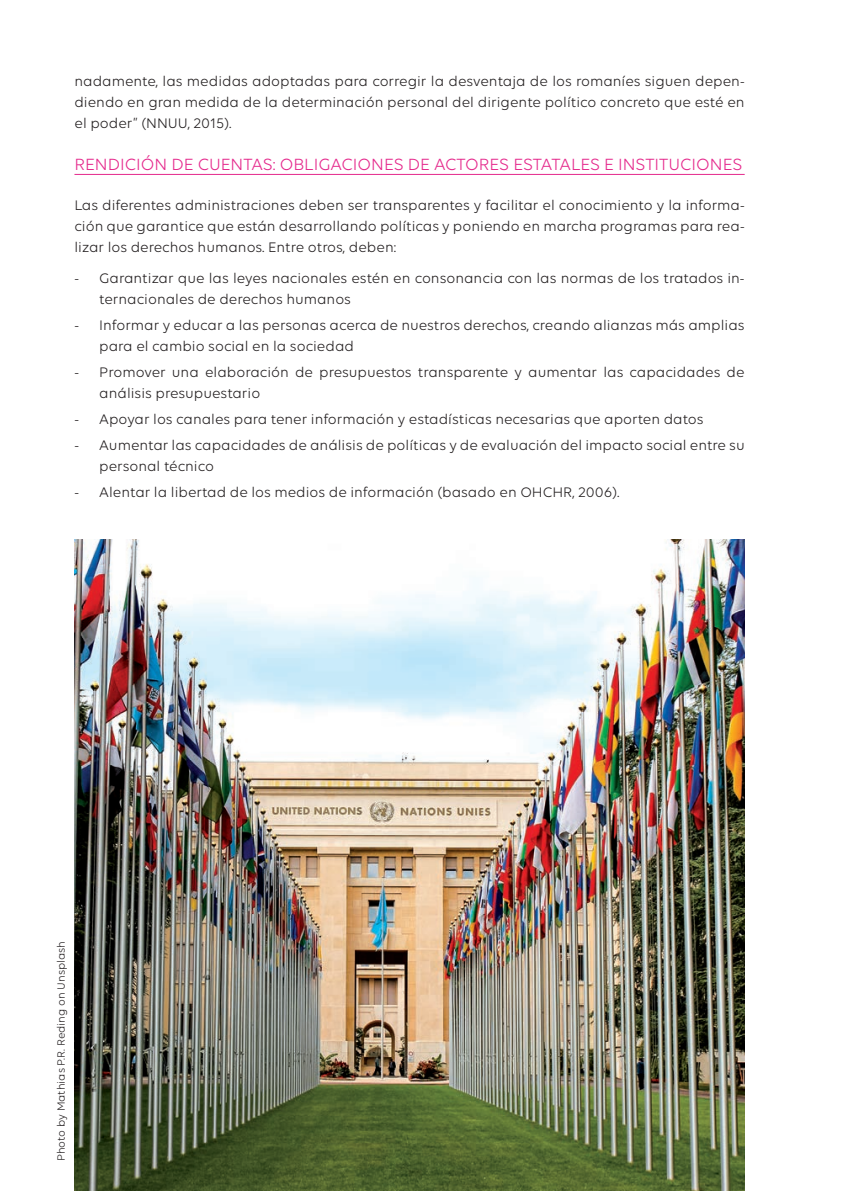
<style>
.page{position:relative;width:844px;height:1191px;background:#fff}
.page>*{position:absolute;margin:0;border:0;box-sizing:border-box;transform-origin:0 0}
.t1{font:17.5px "Volte";color:#e5298c}
.t2{font:14.88px/21px "Volte";color:#231f20}
.t3{font:11.38px "Volte";color:#231f20}
</style>
<div class="page">
<hr style="left:74px;top:174px;width:670px;height:1px;background:#e5298c">
<img style="left:74px;top:539px;width:670px;height:652px">
<p class="t2" style="left:74px;top:71px;width:671px;text-align:justify">nadamente, las medidas adoptadas para corregir la desventaja de los romaníes siguen depen&shy;diendo en gran medida de la determinación personal del dirigente político concreto que esté en el poder” (NNUU, 2015).</p>
<p class="t1" style="left:74px;top:158px;width:669px">RENDICIÓN DE CUENTAS: OBLIGACIONES DE ACTORES ESTATALES E INSTITUCIONES</p>
<p class="t2" style="left:74px;top:196px;width:671px;text-align:justify">Las diferentes administraciones deben ser transparentes y facilitar el conocimiento y la informa&shy;ción que garantice que están desarrollando políticas y poniendo en marcha programas para rea&shy;lizar los derechos humanos. Entre otros, deben:</p>
<p class="t2" style="left:99px;top:269px;width:646px;text-indent:-25px">- Garantizar que las leyes nacionales estén en consonancia con las normas de los tratados in&shy;ternacionales de derechos humanos</p>
<p class="t2" style="left:99px;top:316px;width:646px;text-indent:-25px">- Informar y educar a las personas acerca de nuestros derechos, creando alianzas más amplias para el cambio social en la sociedad</p>
<p class="t2" style="left:99px;top:363px;width:646px;text-indent:-25px">- Promover una elaboración de presupuestos transparente y aumentar las capacidades de análisis presupuestario</p>
<p class="t2" style="left:74px;top:410px;width:630px">- Apoyar los canales para tener información y estadísticas necesarias que aporten datos</p>
<p class="t2" style="left:99px;top:436px;width:646px;text-indent:-25px">- Aumentar las capacidades de análisis de políticas y de evaluación del impacto social entre su personal técnico</p>
<p class="t2" style="left:74px;top:483px;width:546px">- Alentar la libertad de los medios de información (basado en OHCHR, 2006).</p>
<p class="t3" style="left:57px;top:1161px;width:222px;rotate:-90deg">Photo by Mathias P.R. Reding on Unsplash</p>
</div>
